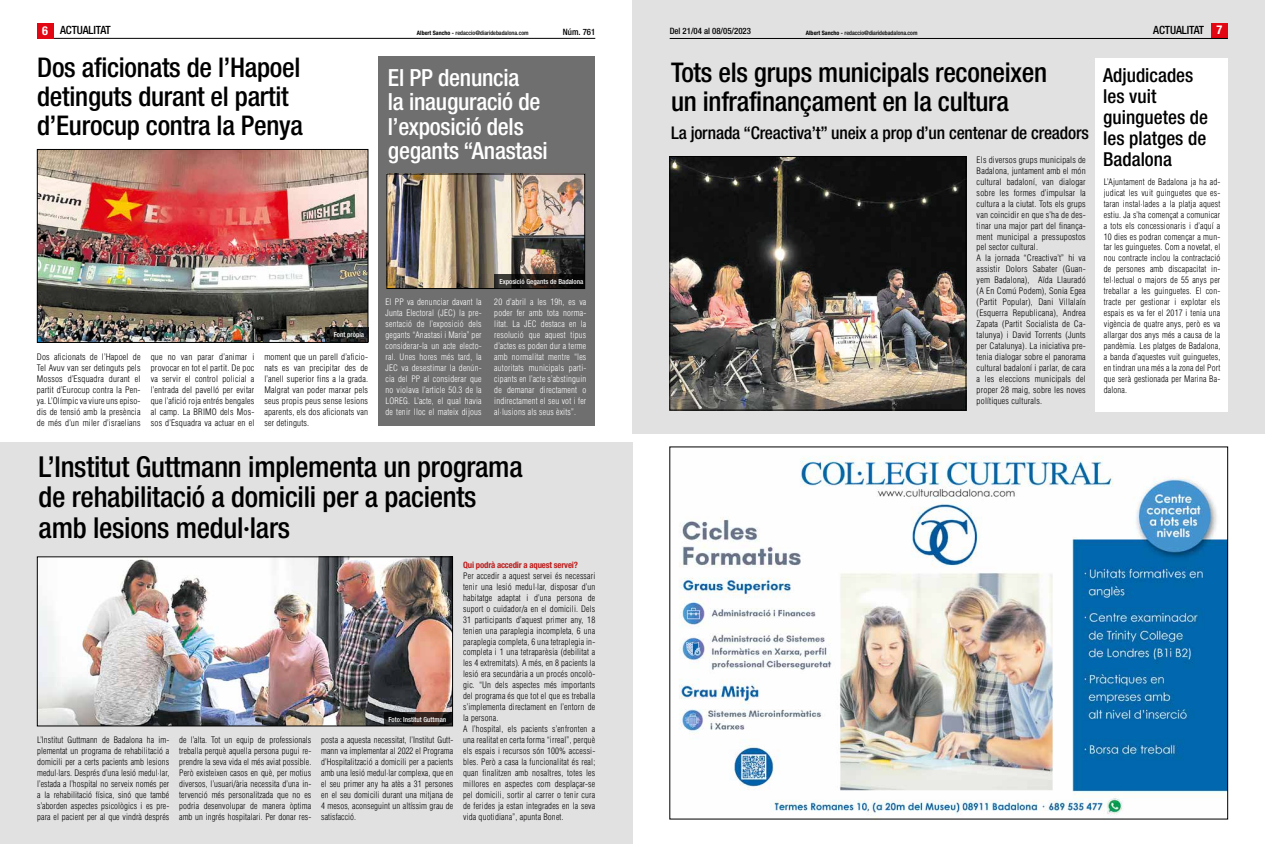
<style>
.page{position:relative;width:1265px;height:844px;background:#fff}
.page>*{position:absolute;margin:0;border:0;box-sizing:border-box;transform-origin:0 0}
.t1{font:500 condensed 28.88px/30.6px "Helvetica Neue";letter-spacing:-.01em;color:#000}
.t2{font:500 condensed 27.12px/28.9px "Helvetica Neue";letter-spacing:-.01em;color:#000}
.t3{font:500 condensed 23.62px/24.5px "Helvetica Neue";letter-spacing:-.01em;color:#fff}
.t4{font:500 condensed 19.25px/21px "Helvetica Neue";color:#000}
.t5{font:500 condensed 17.5px "Helvetica Neue";letter-spacing:-.01em;color:#000}
.t6{font:500 condensed 11.38px "Helvetica Neue";letter-spacing:-.01em;color:#000}
.t7{font:300 condensed 8.75px/10.9px "Helvetica";letter-spacing:.02em;color:#000;text-align:justify}
.t8{font:300 condensed 8.75px/10.9px "Helvetica";letter-spacing:.02em;color:#fff;text-align:justify}
.t9{font:700 condensed 8.75px "Helvetica Neue";letter-spacing:-.02em;color:#bd1d1d}
.t10{font:500 condensed 8.75px "Helvetica Neue";color:#000}
.t11{font:500 condensed 7px "Helvetica Neue";color:#fff}
.t12{font:500 condensed 6.04px "Helvetica Neue";color:#000}
.s1{font-weight:700;font-size:12.25px;color:#fff}
.s2{font-weight:700}
.s3{font-family:"Helvetica Neue";font-weight:500;font-size:19.25px}
</style>
<div class="page">
<hr style="left:37px;top:38px;width:558px;height:1px;background:#000">
<div style="left:37px;top:24px;width:17px;height:15px;background:#e30613"></div>
<div style="left:378px;top:56px;width:217px;height:369px;background:#706f6f"></div>
<img style="left:389px;top:176px;width:194px;height:110px">
<div style="left:387px;top:174px;width:198px;height:114px;border:1px solid #000"></div>
<img style="left:39px;top:151px;width:327px;height:189px">
<div style="left:37px;top:149px;width:331px;height:193px;border:1px solid #000"></div>
<svg style="left:325px;top:327px;width:43px;height:15px"></svg>
<svg style="left:494px;top:274px;width:91px;height:14px"></svg>
<div style="left:632px;top:0;width:633px;height:433px;background:#e1e1e1"></div>
<div style="left:0;top:442px;width:632px;height:401px;background:#e1e1e1"></div>
<div style="left:1211px;top:23px;width:17px;height:15px;background:#e30613"></div>
<hr style="left:670px;top:38px;width:558px;height:1px;background:#000">
<img style="left:679px;top:456px;width:547px;height:361px">
<img style="left:672px;top:158px;width:292px;height:250px">
<div style="left:670px;top:156px;width:296px;height:254px;border:1px solid #000"></div>
<div style="left:1096px;top:58px;width:132px;height:353px;background:#fff"></div>
<img style="left:39px;top:558px;width:412px;height:165px">
<div style="left:37px;top:556px;width:416px;height:169px;border:1px solid #000"></div>
<svg style="left:384px;top:712px;width:69px;height:13px"></svg>
<h3 class="t6" style="left:42px;top:24px;width:70px"><span class="s1">6</span> ACTUALITAT</h3>
<p class="t12" style="left:417px;top:29px;width:113px"><span class="s2">Albert Sancho -</span> redaccio@diaridebadalona.com</p>
<p class="t10" style="left:563px;top:27px;width:34px">Núm. 761</p>
<h2 class="t2" style="left:37px;top:52px;width:267px">Dos aficionats de l’Hapoel detinguts durant el partit d’Eurocup contra la Penya</h2>
<h3 class="t3" style="left:388px;top:65px;width:161px">El PP denuncia<br>la inauguració de l’exposició dels gegants “Anastasi</h3>
<p class="t7" style="left:37px;top:351px;width:105px">Dos aficionats de l’Hapoel de Tel Avuv van ser detinguts pels Mossos d’Esquadra durant el partit d’Eurocup contra la Pen&shy;ya. L’Olímpic va viure uns episo&shy;dis de tensió amb la presència de més d’un miler d’israelians</p>
<p class="t11" style="left:334px;top:330px;width:32px">Font pròpia</p>
<p class="t7" style="left:151px;top:351px;width:105px">que no van parar d’animar i provocar en tot el partit. De poc va servir el control policial a l’entrada del pavelló per evitar que l’afició roja entrés bengales al camp. La BRIMO dels Mos&shy;sos d’Esquadra va actuar en el</p>
<p class="t7" style="left:264px;top:351px;width:105px">moment que un parell d’aficio&shy;nats es van precipitar des de l’anell superior fins a la grada.<br>Malgrat van poder marxar pels seus propis peus sense lesions aparents, els dos aficionats van ser detinguts.</p>
<p class="t8" style="left:386px;top:296px;width:98px">El PP va denunciar davant la Junta Electoral (JEC) la pre&shy;sentació de l’exposició dels gegants “Anastasi i Maria” per considerar-la un acte electo&shy;ral. Unes hores més tard, la JEC va desestimar la denún&shy;cia del PP al considerar que no violava l’article 50.3 de la LOREG. L’acte, el qual havia de tenir lloc el mateix dijous</p>
<p class="t11" style="left:499px;top:277px;width:85px">Exposició Gegants de Badalona</p>
<p class="t8" style="left:494px;top:296px;width:94px">20 d’abril a les 19h, es va poder fer amb tota norma&shy;litat. La JEC destaca en la resolució que aquest tipus d’actes es poden dur a terme amb normalitat mentre “les autoritats municipals parti&shy;cipants en l’acte s’abstinguin de demanar directament o indirectament el seu vot i fer al·lusions als seus èxits”.</p>
<h1 class="t1" style="left:39px;top:450px;width:486px">L’Institut Guttmann implementa un programa de rehabilitació a domicili per a pacients amb lesions medul·lars</h1>
<p class="t7" style="left:37px;top:734px;width:134px">L’Institut Guttmann de Badalona ha im&shy;plementat un programa de rehabilitació a domicili per a certs pacients amb lesions medul·lars. Després d’una lesió medul·lar, l’estada a l’hospital no serveix només per a la rehabilitació física, sinó que també s’aborden aspectes psicològics i es pre&shy;para el pacient per al que vindrà després</p>
<p class="t7" style="left:179px;top:734px;width:134px">de l’alta. Tot un equip de professionals treballa perquè aquella persona pugui re&shy;prendre la seva vida el més aviat possible.<br>Però existeixen casos en què, per motius diversos, l’usuari/ària necessita d’una in&shy;tervenció més personalitzada que no es podria desenvolupar de manera òptima amb un ingrés hospitalari. Per donar res-</p>
<p class="t11" style="left:388px;top:714px;width:59px">Foto: Institut Guttman</p>
<p class="t7" style="left:321px;top:734px;width:134px">posta a aquesta necessitat, l’Institut Gutt&shy;mann va implementar al 2022 el Programa d’Hospitalització a domicili per a pacients amb una lesió medul·lar complexa, que en el seu primer any ha atès a 31 persones en el seu domicili durant una mitjana de 4 mesos, aconseguint un altíssim grau de satisfacció.</p>
<p class="t9" style="left:463px;top:559px;width:116px">Qui podrà accedir a aquest servei?</p>
<p class="t7" style="left:463px;top:570px;width:134px;text-align:left">Per accedir a aquest servei és necessari tenir una lesió medul·lar, disposar d’un habitatge adaptat i d’una persona de suport o cuidador/a en el domicili. Dels 31 participants d’aquest primer any, 18 tenien una paraplegia incompleta, 6 una paraplegia completa, 6 una tetraplegia in&shy;completa i 1 una tetraparèsia (debilitat a les 4 extremitats). A més, en 8 pacients la lesió era secundària a un procés oncolò&shy;gic. “Un dels aspectes més importants del programa és que tot el que es treballa s’implementa directament en l’entorn de la persona.<br>A l’hospital, els pacients s’enfronten a una realitat en certa forma “irreal”, perquè els espais i recursos són 100% accessi&shy;bles. Però a casa la funcionalitat és real; quan finalitzen amb nosaltres, totes les millores en aspectes com desplaçar-se pel domicili, sortir al carrer o tenir cura de ferides ja estan integrades en la seva vida quotidiana”, apunta Bonet.</p>
<p class="t10" style="left:670px;top:25px;width:83px">Del 21/04 al 08/05/2023</p>
<p class="t12" style="left:806px;top:29px;width:113px"><span class="s2">Albert Sancho -</span> redaccio@diaridebadalona.com</p>
<h3 class="t6" style="left:1153px;top:23px;width:71px">ACTUALITAT <span class="s1">7</span></h3>
<h2 class="t2" style="left:671px;top:57px;width:378px">Tots els grups municipals reconeixen un infrafinançament en la cultura</h2>
<h3 class="t4" style="left:1103px;top:64px;width:106px">Adjudicades les vuit guinguetes de les platges de</h3>
<p class="t7" style="left:977px;top:154px;width:197px;text-align:left">Els diversos grups municipals de <span class="s3">Badalona<br></span>Badalona, juntament amb el món<br>cultural badaloní, van dialogar<br>sobre les formes d’impulsar la<br>cultura a la ciutat. Tots els grups<br>van coincidir en que s’ha de des-<br>tinar una major part del finança-<br>ment municipal a pressupostos<br>pel sector cultural.<br>A la jornada “Creactiva’t” hi va<br>assistir Dolors Sabater (Guan-<br>yem Badalona), Aïda Llauradó<br>(A En Comú Podem), Sonia Egea<br>(Partit Popular), Dani Villalaín<br>(Esquerra Republicana), Andrea<br>Zapata (Partit Socialista de Ca-<br>talunya) i David Torrents (Junts<br>per Catalunya). La iniciativa pre-<br>tenia dialogar sobre el panorama<br>cultural badaloní i parlar, de cara<br>a les eleccions municipals del<br>proper 28 maig, sobre les noves<br>polítiques culturals.</p>
<h3 class="t5" style="left:671px;top:122px;width:419px">La jornada “Creactiva’t” uneix a prop d’un centenar de creadors</h3>
<p class="t7" style="left:1104px;top:176px;width:118px">L’Ajuntament de Badalona ja ha ad&shy;judicat les vuit guinguetes que es&shy;taran instal·lades a la platja aquest estiu. Ja s’ha començat a comunicar a tots els concessionaris i d’aquí a 10 dies es podran començar a mun&shy;tar les guinguetes. Com a novetat, el nou contracte inclou la contractació de persones amb discapacitat in&shy;tel·lectual o majors de 55 anys per treballar a les guinguetes. El con&shy;tracte per gestionar i explotar els espais es va fer el 2017 i tenia una vigència de quatre anys, però es va allargar dos anys més a causa de la pandèmia. Les platges de Badalona, a banda d’aquestes vuit guinguetes, en tindran una més a la zona del Port que serà gestionada per Marina Ba&shy;dalona.</p>
</div>
